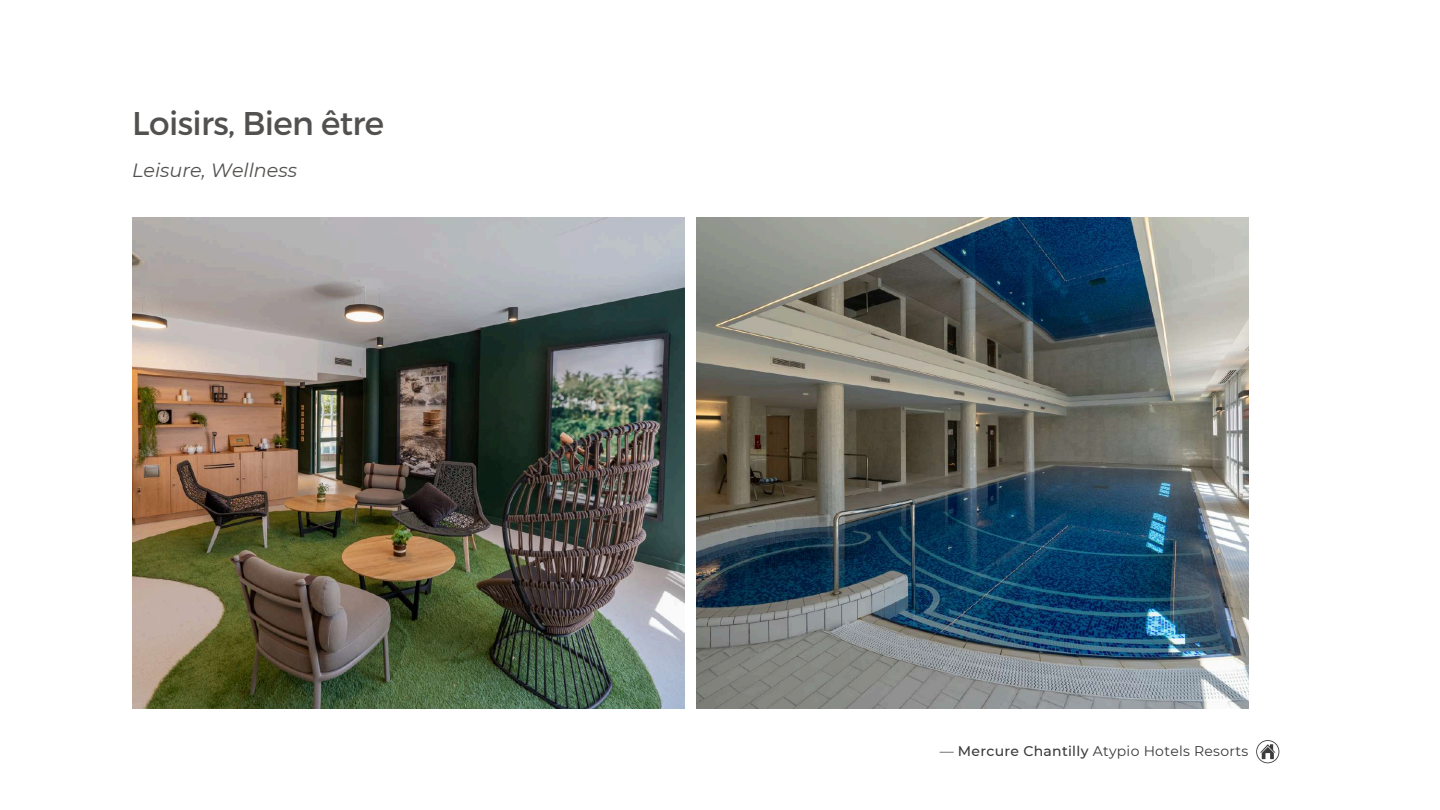
<style>
.page{position:relative;width:1440px;height:810px;background:#fff}
.page>*{position:absolute;margin:0;border:0;box-sizing:border-box;transform-origin:0 0}
.t1{font:32.8px "Montserrat";letter-spacing:-.02em;color:#53514f}
.t2{font:italic 19.1px "Montserrat";color:#53514f}
.t3{font:14px "Montserrat";letter-spacing:.02em;color:#393939}
.s1{font-weight:500}
</style>
<div class="page">
<img style="left:132px;top:218px;width:552px;height:490px">
<img style="left:696px;top:218px;width:552px;height:490px">
<svg style="left:1256px;top:740px;width:23px;height:23px"></svg>
<h1 class="t1" style="left:132px;top:102px;width:253px">Loisirs, Bien être</h1>
<h2 class="t2" style="left:132px;top:158px;width:166px">Leisure, Wellness</h2>
<p class="t3" style="left:940px;top:743px;width:310px">— <span class="s1">Mercure Chantilly</span> Atypio Hotels Resorts</p>
</div>
